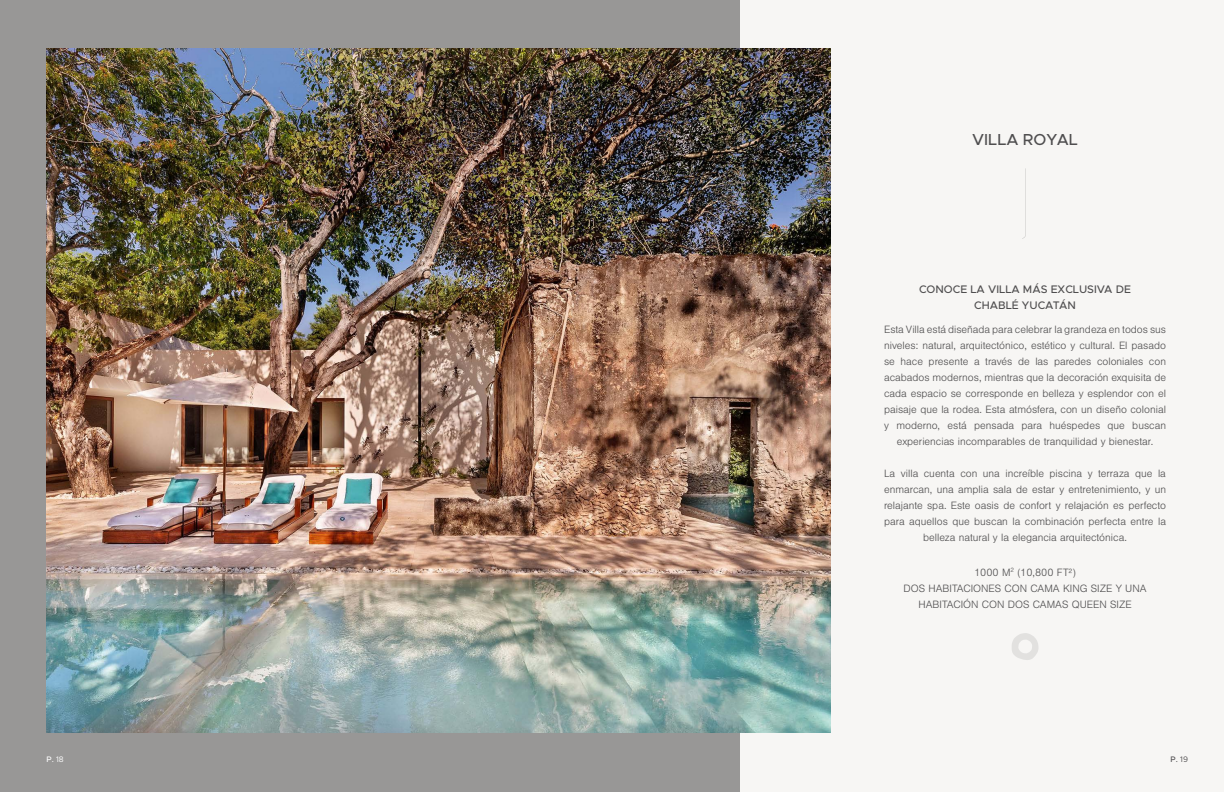
<style>
.page{position:relative;width:1224px;height:792px;background:#f7f6f4}
.page>*{position:absolute;margin:0;border:0;box-sizing:border-box;transform-origin:0 0}
.t1{font:500 16px "Metropolis";color:#4f4e4f}
.t2{font:300 11px/16px "Nimbus San";color:#4f4e4f;text-align:center}
.t3{font:500 11px/16px "Metropolis";color:#4f4e4f;text-align:center}
.t4{font:500 8px "Metropolis";color:#504e50}
.t5{font:500 8px "Metropolis";color:#fff}
.s1{font-weight:400}
</style>
<div class="page">
<div style="left:0;top:0;width:740px;height:792px;background:#989796"></div>
<img style="left:46px;top:48px;width:785px;height:684px">
<svg style="left:1012px;top:633px;width:27px;height:27px"></svg>
<svg style="left:1023px;top:168px;width:3px;height:70px"></svg>
<h1 class="t1" style="left:972px;top:129px;width:107px">VILLA ROYAL</h1>
<p class="t3" style="left:919px;top:281px;width:213px">CONOCE LA VILLA MÁS EXCLUSIVA DE<br>CHABLÉ YUCATÁN</p>
<p class="t2" style="left:884px;top:322px;width:283px">Esta Villa está diseñada para celebrar la grandeza en todos sus niveles: natural, arquitectónico, estético y cultural. El pasado se hace presente a través de las paredes coloniales con acabados modernos, mientras que la decoración exquisita de cada espacio se corresponde en belleza y esplendor con el paisaje que la rodea. Esta atmósfera, con un diseño colonial y moderno, está pensada para huéspedes que buscan experiencias incomparables de tranquilidad y bienestar.</p>
<p class="t2" style="left:884px;top:466px;width:283px">La villa cuenta con una increíble piscina y terraza que la enmarcan, una amplia sala de estar y entretenimiento, y un relajante spa. Este oasis de confort y relajación es perfecto para aquellos que buscan la combinación perfecta entre la belleza natural y la elegancia arquitectónica.</p>
<p class="t2" style="left:904px;top:565px;width:245px">1000 M<sup>2</sup> (10,800 FT²)<br>DOS HABITACIONES CON CAMA KING SIZE Y UNA<br>HABITACIÓN CON DOS CAMAS QUEEN SIZE</p>
<p class="t4" style="left:36px;top:755px;width:19px">P. <span class="s1">18</span></p>
<p class="t4" style="left:1171px;top:755px;width:19px">P. <span class="s1">19</span></p>
<p class="t5" style="left:46px;top:755px;width:19px">P. <span class="s1">18</span></p>
</div>
